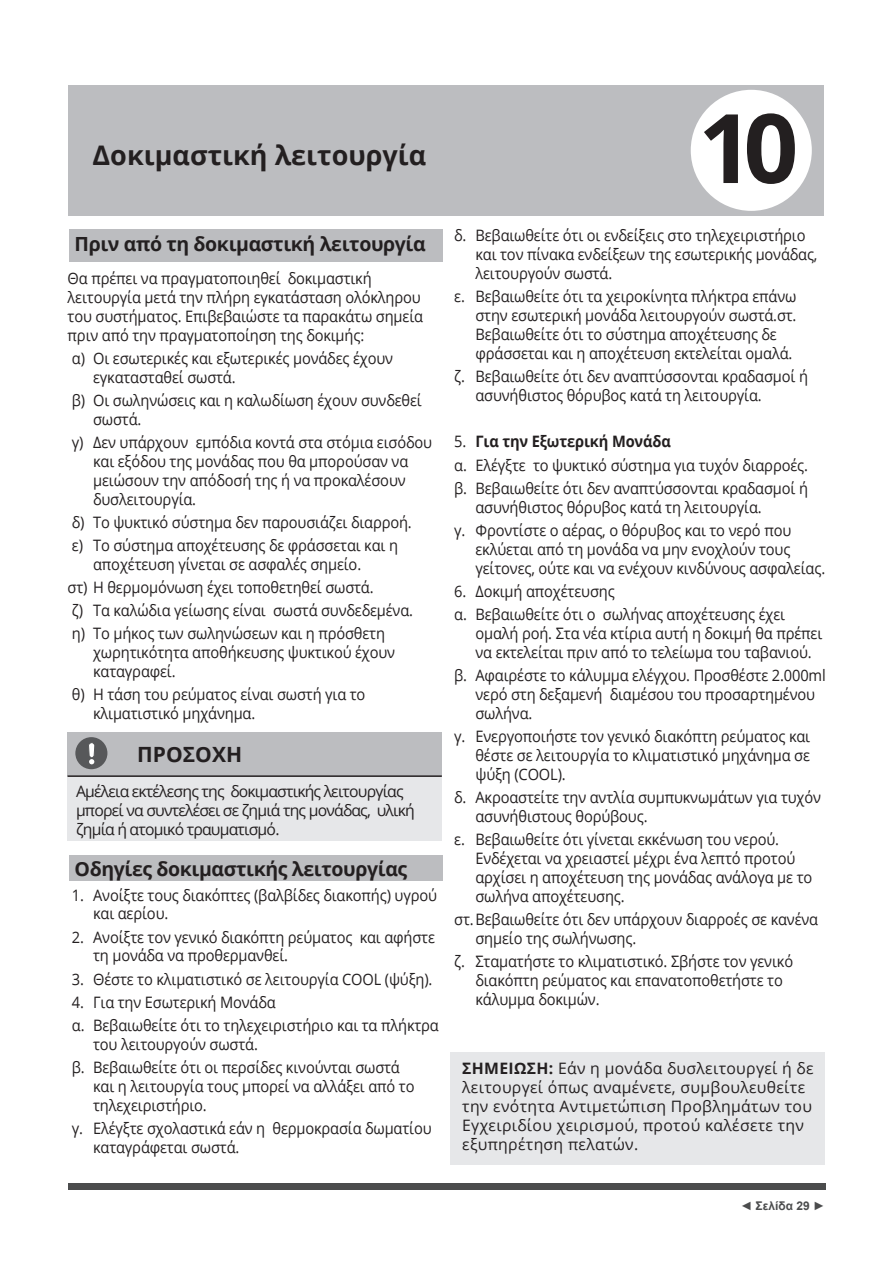
<style>
.page{position:relative;width:893px;height:1263px;background:#fff}
.page>*{position:absolute;margin:0;border:0;box-sizing:border-box;transform-origin:0 0}
.t1{font:700 96px "Open Sans";color:#231f20}
.t2{font:700 27px "Open Sans";color:#231f20}
.t3{font:700 21px "Open Sans";color:#231f20}
.t4{font:700 19.5px "Open Sans";letter-spacing:-.02em;color:#231f20}
.t5{font:15.75px/18.9px "Open Sans";letter-spacing:-.01em;color:#231f20;scale:.93 1}
.t6{font:15.75px/18.9px "Open Sans";letter-spacing:.02em;color:#231f20}
.t7{font:15.75px/18.9px "Open Sans";letter-spacing:-.05em;color:#231f20}
.t8{font:700 12px "Arial";color:#4b4c4d}
.s1{font-weight:700}
.s2{font-weight:400}
</style>
<div class="page">
<div style="left:68px;top:1183px;width:757px;height:6px;background:#4b4c4d"></div>
<div style="left:69px;top:86px;width:755px;height:130px;background:#bcbdc0"></div>
<div style="left:69px;top:229px;width:373px;height:33px;background:#bcbdc0"></div>
<div style="left:69px;top:855px;width:373px;height:26px;background:#bcbdc0"></div>
<div style="left:691px;top:90px;width:121px;height:121px;background:#fff;border-radius:50%"></div>
<div style="left:68px;top:733px;width:374px;height:43px;background:#bcbdc0"></div>
<div style="left:68px;top:776px;width:374px;height:64px;background:#e6e7e9"></div>
<hr style="left:68px;top:775px;width:374px;height:2px;background:#231f20">
<div style="left:75px;top:737px;width:32px;height:32px;background:#57585a;border-radius:50%"></div>
<svg style="left:89px;top:743px;width:6px;height:21px"></svg>
<div style="left:450px;top:1052px;width:375px;height:113px;background:#e6e7e9"></div>
<h2 class="t2" style="left:93px;top:136px;width:335px">Δοκιμαστική λειτουργία</h2>
<h1 class="t1" style="left:698px;top:80px;width:102px">10</h1>
<p class="t4" style="left:75px;top:230px;width:353px">Πριν από τη δοκιμαστική λειτουργία</p>
<p class="t5" style="left:68px;top:268px;width:384px">Θα πρέπει να πραγματοποιηθεί δοκιμαστική λειτουργία μετά την πλήρη εγκατάσταση ολόκληρου του συστήματος. Επιβεβαιώστε τα παρακάτω σημεία πριν από την πραγματοποίηση της δοκιμής:</p>
<p class="t5" style="left:93px;top:348px;width:324px;text-indent:-21px">α) Οι εσωτερικές και εξωτερικές μονάδες έχουν εγκατασταθεί σωστά.</p>
<p class="t5" style="left:93px;top:390px;width:355px;text-indent:-21px">β) Οι σωληνώσεις και η καλωδίωση έχουν συνδεθεί σωστά.</p>
<p class="t5" style="left:93px;top:432px;width:366px;text-indent:-21px">γ) Δεν υπάρχουν εμπόδια κοντά στα στόμια εισόδου και εξόδου της μονάδας που θα μπορούσαν να μειώσουν την απόδοσή της ή να προκαλέσουν δυσλειτουργία.</p>
<p class="t5" style="left:72px;top:510px;width:367px;line-height:23.1px">δ) Το ψυκτικό σύστημα δεν παρουσιάζει διαρροή. ε) Το σύστημα αποχέτευσης δε φράσσεται και η</p>
<p class="t5" style="left:68px;top:552px;width:373px;line-height:23.1px;text-indent:26px">αποχέτευση γίνεται σε ασφαλές σημείο.<br>στ) Η θερμομόνωση έχει τοποθετηθεί σωστά.<br>ζ) Τα καλώδια γείωσης είναι σωστά συνδεδεμένα. η) Το μήκος των σωληνώσεων και η πρόσθετη</p>
<p class="t5" style="left:93px;top:642px;width:326px">χωρητικότητα αποθήκευσης ψυκτικού έχουν καταγραφεί.</p>
<p class="t5" style="left:93px;top:685px;width:294px;text-indent:-21px">θ) Η τάση του ρεύματος είναι σωστή για το κλιματιστικό μηχάνημα.</p>
<h3 class="t3" style="left:137px;top:740px;width:106px">ΠΡΟΣΟΧΗ</h3>
<p class="t7" style="left:76px;top:781px;width:340px">Αμέλεια εκτέλεσης της δοκιμαστικής λειτουργίας μπορεί να συντελέσει σε ζημιά της μονάδας, υλική ζημία ή ατομικό τραυματισμό.</p>
<p class="t4" style="left:75px;top:855px;width:334px">Οδηγίες δοκιμαστικής λειτουργίας</p>
<p class="t5" style="left:93px;top:885px;width:371px;text-indent:-21px">1. Ανοίξτε τους διακόπτες (βαλβίδες διακοπής) υγρού και αερίου.</p>
<p class="t5" style="left:93px;top:927px;width:369px;text-indent:-21px">2. Ανοίξτε τον γενικό διακόπτη ρεύματος και αφήστε τη μονάδα να προθερμανθεί.</p>
<p class="t5" style="left:72px;top:969px;width:389px">3. Θέστε το κλιματιστικό σε λειτουργία COOL (ψύξη).</p>
<p class="t5" style="left:72px;top:990px;width:396px;line-height:23.1px">4. Για την Εσωτερική Μονάδα<br>α. Βεβαιωθείτε ότι το τηλεχειριστήριο και τα πλήκτρα</p>
<p class="t5" style="left:72px;top:1032px;width:354px;line-height:23.1px;text-indent:21px">του λειτουργούν σωστά.<br>β. Βεβαιωθείτε ότι οι περσίδες κινούνται σωστά</p>
<p class="t5" style="left:93px;top:1076px;width:347px">και η λειτουργία τους μπορεί να αλλάξει από το τηλεχειριστήριο.</p>
<p class="t5" style="left:93px;top:1118px;width:366px;text-indent:-21px">γ. Ελέγξτε σχολαστικά εάν η θερμοκρασία δωματίου καταγράφεται σωστά.</p>
<p class="t5" style="left:475px;top:226px;width:369px;text-indent:-21px">δ. Βεβαιωθείτε ότι οι ενδείξεις στο τηλεχειριστήριο και τον πίνακα ενδείξεων της εσωτερικής μονάδας, λειτουργούν σωστά.</p>
<p class="t5" style="left:475px;top:287px;width:347px;text-indent:-21px">ε. Βεβαιωθείτε ότι τα χειροκίνητα πλήκτρα επάνω στην εσωτερική μονάδα λειτουργούν σωστά.στ.<br>Βεβαιωθείτε ότι το σύστημα αποχέτευσης δε φράσσεται και η αποχέτευση εκτελείται ομαλά.</p>
<p class="t5" style="left:475px;top:367px;width:359px;text-indent:-21px">ζ. Βεβαιωθείτε ότι δεν αναπτύσσονται κραδασμοί ή ασυνήθιστος θόρυβος κατά τη λειτουργία.</p>
<p class="t5" style="left:454px;top:430px;width:382px;line-height:23.1px">5. <span class="s1">Για την Εξωτερική Μονάδα<br></span>α. Ελέγξτε το ψυκτικό σύστημα για τυχόν διαρροές. β. Βεβαιωθείτε ότι δεν αναπτύσσονται κραδασμοί ή</p>
<p class="t5" style="left:454px;top:495px;width:364px;line-height:23.1px;text-align:center">ασυνήθιστος θόρυβος κατά τη λειτουργία.<br>γ. Φροντίστε ο αέρας, ο θόρυβος και το νερό που</p>
<p class="t5" style="left:475px;top:539px;width:378px">εκλύεται από τη μονάδα να μην ενοχλούν τους γείτονες, ούτε και να ενέχουν κινδύνους ασφαλείας.</p>
<p class="t5" style="left:454px;top:579px;width:357px;line-height:23.1px">6. Δοκιμή αποχέτευσης<br>α. Βεβαιωθείτε ότι ο σωλήνας αποχέτευσης έχει</p>
<p class="t5" style="left:475px;top:623px;width:375px">ομαλή ροή. Στα νέα κτίρια αυτή η δοκιμή θα πρέπει να εκτελείται πριν από το τελείωμα του ταβανιού.</p>
<p class="t5" style="left:475px;top:665px;width:378px;text-indent:-21px">β. Αφαιρέστε το κάλυμμα ελέγχου. Προσθέστε 2.000ml νερό στη δεξαμενή διαμέσου του προσαρτημένου σωλήνα.</p>
<p class="t5" style="left:475px;top:726px;width:361px;text-align:justify;text-indent:-21px">γ. Ενεργοποιήστε τον γενικό διακόπτη ρεύματος και θέστε σε λειτουργία το κλιματιστικό μηχάνημα σε ψύξη (COOL).</p>
<p class="t5" style="left:475px;top:787px;width:373px;text-indent:-21px">δ. Ακροαστείτε την αντλία συμπυκνωμάτων για τυχόν ασυνήθιστους θορύβους.</p>
<p class="t5" style="left:475px;top:829px;width:364px;text-indent:-21px">ε. Βεβαιωθείτε ότι γίνεται εκκένωση του νερού.<br>Ενδέχεται να χρειαστεί μέχρι ένα λεπτό προτού αρχίσει η αποχέτευση της μονάδας ανάλογα με το σωλήνα αποχέτευσης.</p>
<p class="t5" style="left:475px;top:909px;width:370px;text-indent:-21px">στ.Βεβαιωθείτε ότι δεν υπάρχουν διαρροές σε κανένα σημείο της σωλήνωσης.</p>
<p class="t5" style="left:475px;top:951px;width:343px;text-indent:-21px">ζ. Σταματήστε το κλιματιστικό. Σβήστε τον γενικό διακόπτη ρεύματος και επανατοποθετήστε το κάλυμμα δοκιμών.</p>
<p class="t6" style="left:462px;top:1059px;width:353px"><span class="s1">ΣΗΜΕΙΩΣΗ:</span> Εάν η μονάδα δυσλειτουργεί ή δε λειτουργεί όπως αναμένετε, συμβουλευθείτε την ενότητα Αντιμετώπιση Προβλημάτων του Εγχειριδίου χειρισμού, προτού καλέσετε την εξυπηρέτηση πελατών.</p>
<p class="t8" style="left:740px;top:1198px;width:86px"><span class="s2">◄</span> Σελίδα 29 <span class="s2">►</span></p>
</div>
